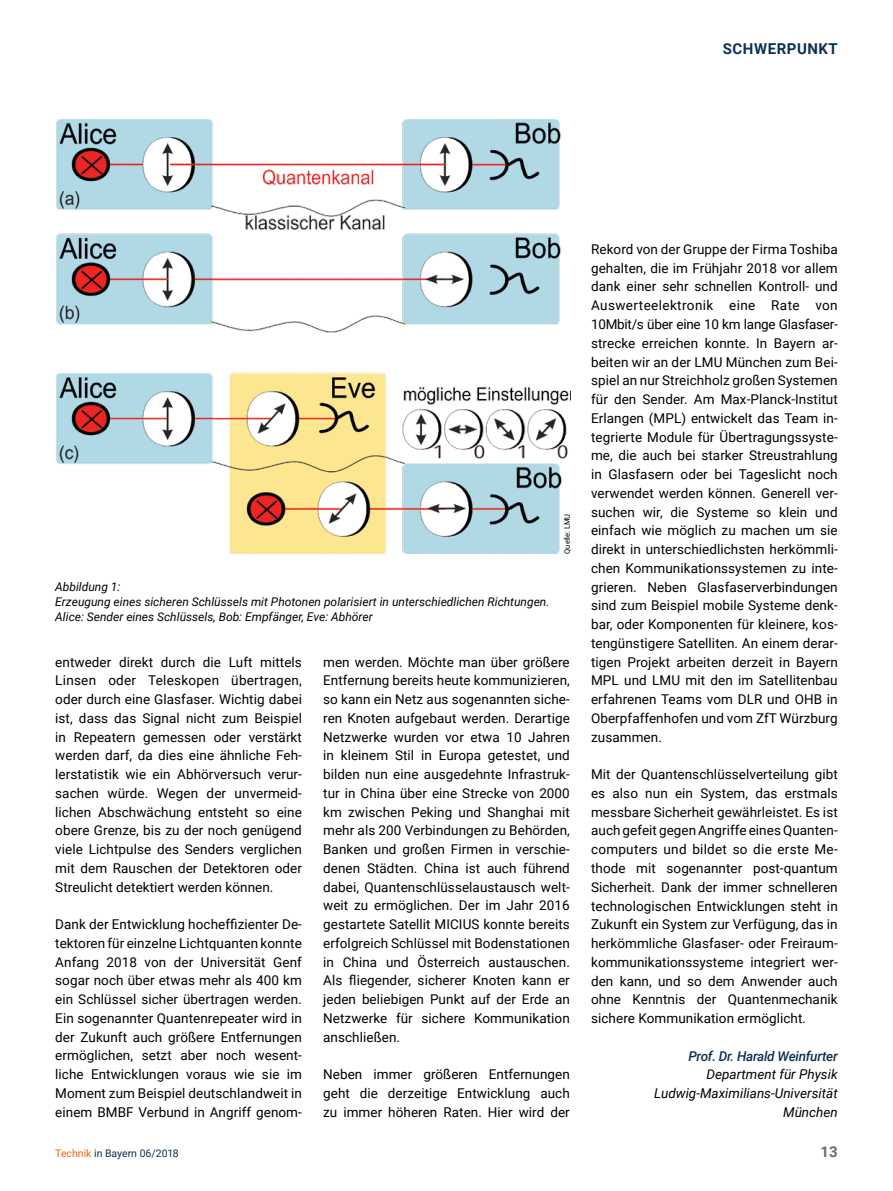
<style>
.page{position:relative;width:893px;height:1191px;background:#fff}
.page>*{position:absolute;margin:0;border:0;box-sizing:border-box;transform-origin:0 0}
.t1{font:700 15px "Roboto";letter-spacing:.035em;color:#0e3150}
.t2{font:700 15px "Roboto";color:#6d6c6c}
.t3{font:13.5px/18.8px "Roboto";letter-spacing:.005em;color:#000;text-align:justify}
.t4{font:italic 13.5px/18.8px "Roboto";color:#000;text-align:right}
.t5{font:italic 500 13.5px "Roboto";letter-spacing:-.02em;color:#0e3150}
.t6{font:italic 12px/15px "Roboto";color:#000}
.t7{font:10.5px "Roboto";color:#0e3150}
.t8{font:7.5px "Roboto";color:#000}
.s1{color:#f3640f}
</style>
<div class="page">
<img style="left:56px;top:119px;width:514px;height:434px">
<p class="t1" style="left:723px;top:38px;width:116px">SCHWERPUNKT</p>
<p class="t6" style="left:55px;top:579px;width:496px">Abbildung 1:<br>Erzeugung eines sicheren Schlüssels mit Photonen polarisiert in unterschiedlichen Richtungen.<br>Alice: Sender eines Schlüssels, Bob: Empfänger, Eve: Abhörer</p>
<p class="t8" style="left:562px;top:554px;width:42px;rotate:-90deg">Quelle: LMU</p>
<p class="t3" style="left:55px;top:652px;width:248px">entweder direkt durch die Luft mittels Linsen oder Teleskopen übertragen, oder durch eine Glasfaser. Wichtig dabei ist, dass das Signal nicht zum Beispiel in Repeatern gemessen oder verstärkt werden darf, da dies eine ähnliche Feh&shy;lerstatistik wie ein Abhörversuch verur&shy;sachen würde. Wegen der unvermeid&shy;lichen Abschwächung entsteht so eine obere Grenze, bis zu der noch genügend viele Lichtpulse des Senders verglichen mit dem Rauschen der Detektoren oder Streulicht detektiert werden können.</p>
<p class="t3" style="left:55px;top:914px;width:248px">Dank der Entwicklung hocheffizienter De&shy;tektoren für einzelne Lichtquanten konnte Anfang 2018 von der Universität Genf sogar noch über etwas mehr als 400 km ein Schlüssel sicher übertragen werden.<br>Ein sogenannter Quantenrepeater wird in der Zukunft auch größere Entfernungen ermöglichen, setzt aber noch wesent&shy;liche Entwicklungen voraus wie sie im Moment zum Beispiel deutschlandweit in einem BMBF Verbund in Angriff genom-</p>
<p class="t3" style="left:323px;top:652px;width:248px">men werden. Möchte man über größere Entfernung bereits heute kommunizieren, so kann ein Netz aus sogenannten siche&shy;ren Knoten aufgebaut werden. Derartige Netzwerke wurden vor etwa 10 Jahren in kleinem Stil in Europa getestet, und bilden nun eine ausgedehnte Infrastruk&shy;tur in China über eine Strecke von 2000 km zwischen Peking und Shanghai mit mehr als 200 Verbindungen zu Behörden, Banken und großen Firmen in verschie&shy;denen Städten. China ist auch führend dabei, Quantenschlüsselaustausch welt&shy;weit zu ermöglichen. Der im Jahr 2016 gestartete Satellit MICIUS konnte bereits erfolgreich Schlüssel mit Bodenstationen in China und Österreich austauschen.<br>Als fliegender, sicherer Knoten kann er jeden beliebigen Punkt auf der Erde an Netzwerke für sichere Kommunikation anschließen.</p>
<p class="t3" style="left:323px;top:1064px;width:248px">Neben immer größeren Entfernungen geht die derzeitige Entwicklung auch zu immer höheren Raten. Hier wird der</p>
<p class="t3" style="left:591px;top:239px;width:248px">Rekord von der Gruppe der Firma Toshiba gehalten, die im Frühjahr 2018 vor allem dank einer sehr schnellen Kontroll- und Auswerteelektronik eine Rate von 10Mbit/s über eine 10 km lange Glasfaser&shy;strecke erreichen konnte. In Bayern ar&shy;beiten wir an der LMU München zum Bei&shy;spiel an nur Streichholz großen Systemen für den Sender. Am Max-Planck-Institut Erlangen (MPL) entwickelt das Team in&shy;tegrierte Module für Übertragungssyste&shy;me, die auch bei starker Streustrahlung in Glasfasern oder bei Tageslicht noch verwendet werden können. Generell ver&shy;suchen wir, die Systeme so klein und einfach wie möglich zu machen um sie direkt in unterschiedlichsten herkömmli&shy;chen Kommunikationssystemen zu inte&shy;grieren. Neben Glasfaserverbindungen sind zum Beispiel mobile Systeme denk&shy;bar, oder Komponenten für kleinere, kos&shy;tengünstigere Satelliten. An einem derar&shy;tigen Projekt arbeiten derzeit in Bayern MPL und LMU mit den im Satellitenbau erfahrenen Teams vom DLR und OHB in Oberpfaffenhofen und vom ZfT Würzburg zusammen.</p>
<p class="t3" style="left:591px;top:764px;width:248px">Mit der Quantenschlüsselverteilung gibt es also nun ein System, das erstmals messbare Sicherheit gewährleistet. Es ist auch gefeit gegen Angriffe eines Quanten&shy;computers und bildet so die erste Me&shy;thode mit sogenannter post-quantum Sicherheit. Dank der immer schnelleren technologischen Entwicklungen steht in Zukunft ein System zur Verfügung, das in herkömmliche Glasfaser- oder Freiraum&shy;kommunikationssysteme integriert wer&shy;den kann, und so dem Anwender auch ohne Kenntnis der Quantenmechanik sichere Kommunikation ermöglicht.</p>
<p class="t5" style="left:688px;top:1046px;width:151px">Prof. Dr. Harald Weinfurter</p>
<p class="t4" style="left:654px;top:1064px;width:185px">Department für Physik<br>Ludwig-Maximilians-Universität<br>München</p>
<p class="t7" style="left:55px;top:1145px;width:125px"><span class="s1">Technik</span> in Bayern 06/2018</p>
<p class="t2" style="left:820px;top:1141px;width:19px">13</p>
</div>
